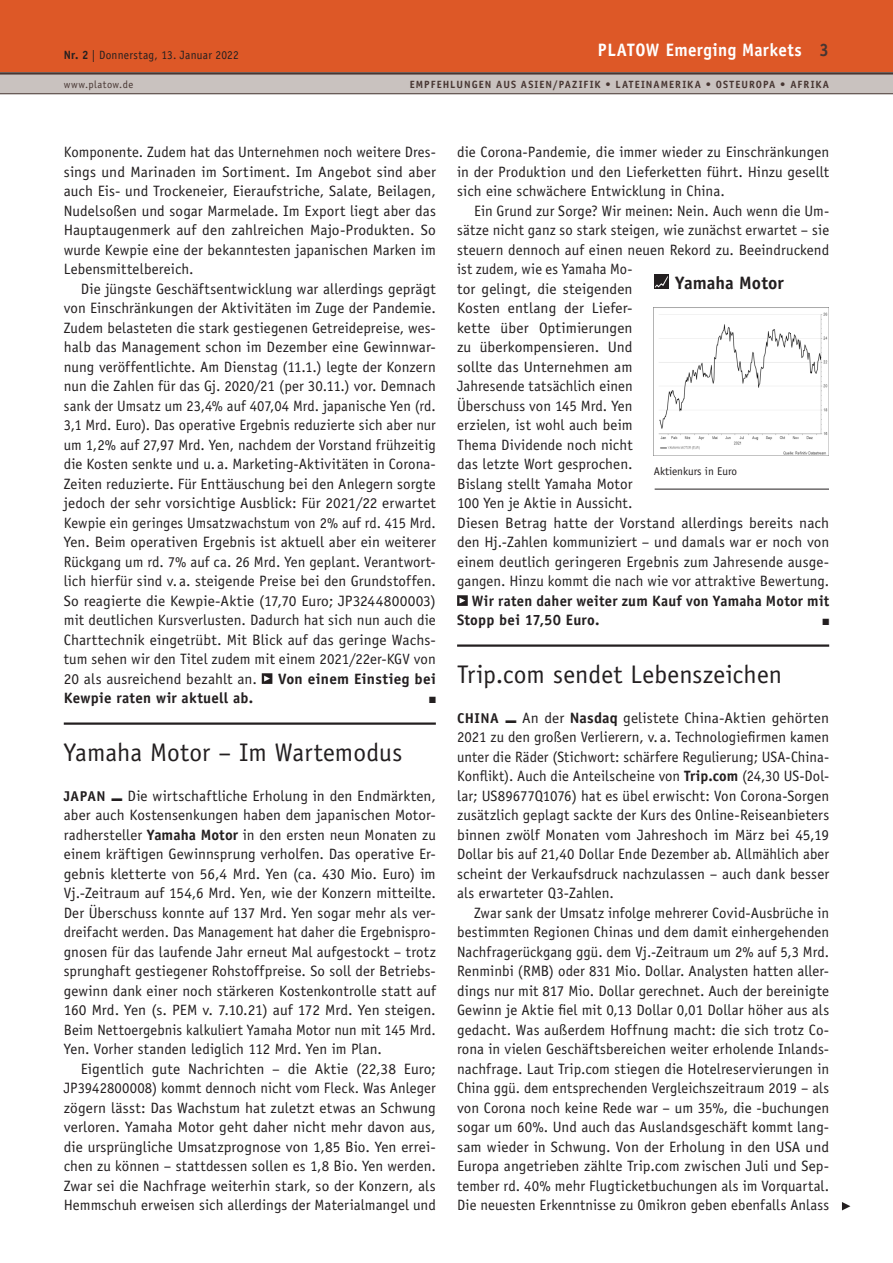
<style>
.page{position:relative;width:893px;height:1263px;background:#fff}
.page>*{position:absolute;margin:0;border:0;box-sizing:border-box;transform-origin:0 0}
._02_Headline{font:25.5px "Officina Sans Std";letter-spacing:.005em;color:#231f20}
.t1{font:700 18px "Officina Sans Std";letter-spacing:.025em;color:#fff;scale:.95 1}
._20_Kasten_Kopf{font:700 18px "Officina Sans Std";color:#231f20}
._06_Fließtext_Einzug{font:15px/19.5px "Officina Sans Std";letter-spacing:.005em;color:#231f20;text-align:justify}
._05_Fließtext{font:15px/19.5px "Officina Sans Std";letter-spacing:.005em;color:#231f20;text-align:justify}
._06_Fließtext_Einzug-2{font:700 15px "Officina Sans Std";letter-spacing:.015em;color:#231f20}
.t2{font:12px "Officina Sans Std";letter-spacing:.02em;color:#231f20;scale:.95 1}
._30_Tabelle_Fließtex{font:11.25px "Officina Sans Std";color:#231f20}
.t3{font:700 10.5px "Officina Sans Std";letter-spacing:.1em;color:#473632}
.t4{font:10.5px "Officina Sans Std";letter-spacing:.045em;color:#473632}
._06_Fließtext_Einzug-3{font:9px "Zapf Dingbats";color:#231f20}
.s1{font-weight:700}
.s2{color:#473632}
.s3{font-weight:700;font-size:14.25px}
</style>
<div class="page">
<div style="left:0;top:0;width:893px;height:72px;background:#dd5827"></div>
<div style="left:0;top:72px;width:893px;height:22px;background:#c9c2bf"></div>
<hr style="left:0;top:72px;width:893px;height:3px;background:#473632">
<hr style="left:0;top:94px;width:893px;height:1px;background:#473632">
<svg style="left:457px;top:595px;width:11px;height:11px"></svg>
<svg style="left:842px;top:1202px;width:8px;height:8px"></svg>
<hr style="left:64px;top:722px;width:372px;height:3px;background:#231f20">
<hr style="left:457px;top:644px;width:372px;height:3px;background:#231f20">
<svg style="left:262px;top:673px;width:10px;height:11px"></svg>
<img style="left:654px;top:308px;width:175px;height:148px">
<div style="left:654px;top:274px;width:15px;height:15px;background:#231f20"></div>
<svg style="left:655px;top:276px;width:13px;height:12px"></svg>
<hr style="left:655px;top:489px;width:174px;height:1px;background:#231f20">
<p class="t2" style="left:64px;top:47px;width:186px"><span class="s1">Nr. 2</span> | Donnerstag, 13. Januar 2022</p>
<p class="t1" style="left:598px;top:39px;width:245px">PLATOW Emerging Markets <span class="s2">3</span></p>
<p class="t4" style="left:64px;top:79px;width:71px">www.platow.de</p>
<p class="t3" style="left:410px;top:78px;width:421px">EMPFEHLUNGEN AUS ASIEN/PAZIFIK • LATEINAMERIKA • OSTEUROPA • AFRIKA</p>
<p class="_05_Fließtext" style="left:64px;top:143px;width:374px">Komponente. Zudem hat das Unternehmen noch weitere Dres&shy;sings und Marinaden im Sortiment. Im Angebot sind aber auch Eis- und Trockeneier, Eieraufstriche, Salate, Beilagen, Nudelsoßen und sogar Marmelade. Im Export liegt aber das Hauptaugenmerk auf den zahlreichen Majo-Produkten. So wurde Kewpie eine der bekanntesten japanischen Marken im Lebensmittelbereich.</p>
<p class="_06_Fließtext_Einzug" style="left:64px;top:279px;width:374px;text-indent:17px">Die jüngste Geschäftsentwicklung war allerdings geprägt von Einschränkungen der Aktivitäten im Zuge der Pandemie.<br>Zudem belasteten die stark gestiegenen Getreidepreise, wes&shy;halb das Management schon im Dezember eine Gewinnwar&shy;nung veröffentlichte. Am Dienstag (11.1.) legte der Konzern nun die Zahlen für das Gj. 2020/21 (per 30.11.) vor. Demnach sank der Umsatz um 23,4% auf 407,04 Mrd. japanische Yen (rd.<br>3,1 Mrd. Euro). Das operative Ergebnis reduzierte sich aber nur um 1,2% auf 27,97 Mrd. Yen, nachdem der Vorstand frühzeitig die Kosten senkte und u. a. Marketing-Aktivitäten in Corona-Zeiten reduzierte. Für Enttäuschung bei den Anlegern sorgte jedoch der sehr vorsichtige Ausblick: Für 2021/22 erwartet Kewpie ein geringes Umsatzwachstum von 2% auf rd. 415 Mrd.<br>Yen. Beim operativen Ergebnis ist aktuell aber ein weiterer Rückgang um rd. 7% auf ca. 26 Mrd. Yen geplant. Verantwort&shy;lich hierfür sind v. a. steigende Preise bei den Grundstoffen.<br>So reagierte die Kewpie-Aktie (17,70 Euro; JP3244800003) mit deutlichen Kursverlusten. Dadurch hat sich nun auch die Charttechnik eingetrübt. Mit Blick auf das geringe Wachs&shy;tum sehen wir den Titel zudem mit einem 2021/22er-KGV von 20 als ausreichend bezahlt an.</p>
<p class="_06_Fließtext_Einzug-2" style="left:278px;top:669px;width:159px">Von einem Einstieg bei</p>
<p class="_06_Fließtext_Einzug-2" style="left:64px;top:689px;width:191px">Kewpie raten wir aktuell ab.</p>
<p class="_06_Fließtext_Einzug-3" style="left:429px;top:696px;width:8px">■</p>
<p class="_02_Headline" style="left:64px;top:737px;width:340px">Yamaha Motor – Im Wartemodus</p>
<p class="_05_Fließtext" style="left:64px;top:786px;width:374px"><span class="s3">JAPAN</span> ■ Die wirtschaftliche Erholung in den Endmärkten, aber auch Kostensenkungen haben dem japanischen Motor&shy;radhersteller <span class="s1">Yamaha Motor</span> in den ersten neun Monaten zu einem kräftigen Gewinnsprung verholfen. Das operative Er&shy;gebnis kletterte von 56,4 Mrd. Yen (ca. 430 Mio. Euro) im Vj.-Zeitraum auf 154,6 Mrd. Yen, wie der Konzern mitteilte.<br>Der Überschuss konnte auf 137 Mrd. Yen sogar mehr als ver&shy;dreifacht werden. Das Management hat daher die Ergebnispro&shy;gnosen für das laufende Jahr erneut Mal aufgestockt – trotz sprunghaft gestiegener Rohstoffpreise. So soll der Betriebs&shy;gewinn dank einer noch stärkeren Kostenkontrolle statt auf 160 Mrd. Yen (s. PEM v. 7.10.21) auf 172 Mrd. Yen steigen.<br>Beim Nettoergebnis kalkuliert Yamaha Motor nun mit 145 Mrd.<br>Yen. Vorher standen lediglich 112 Mrd. Yen im Plan.</p>
<p class="_06_Fließtext_Einzug" style="left:64px;top:1059px;width:374px;text-indent:17px">Eigentlich gute Nachrichten – die Aktie (22,38 Euro; JP3942800008) kommt dennoch nicht vom Fleck. Was Anleger zögern lässt: Das Wachstum hat zuletzt etwas an Schwung verloren. Yamaha Motor geht daher nicht mehr davon aus, die ursprüngliche Umsatzprognose von 1,85 Bio. Yen errei&shy;chen zu können – stattdessen sollen es 1,8 Bio. Yen werden.<br>Zwar sei die Nachfrage weiterhin stark, so der Konzern, als Hemmschuh erweisen sich allerdings der Materialmangel und</p>
<p class="_06_Fließtext_Einzug" style="left:457px;top:143px;width:374px">die Corona-Pandemie, die immer wieder zu Einschränkungen in der Produktion und den Lieferketten führt. Hinzu gesellt sich eine schwächere Entwicklung in China.</p>
<p class="_06_Fließtext_Einzug" style="left:474px;top:201px;width:357px">Ein Grund zur Sorge? Wir meinen: Nein. Auch wenn die Um-</p>
<p class="_06_Fließtext_Einzug" style="left:457px;top:221px;width:374px">sätze nicht ganz so stark steigen, wie zunächst erwartet – sie</p>
<p class="_06_Fließtext_Einzug" style="left:457px;top:240px;width:374px">steuern dennoch auf einen neuen Rekord zu. Beeindruckend</p>
<p class="_06_Fließtext_Einzug" style="left:457px;top:260px;width:177px">ist zudem, wie es Yamaha Mo-</p>
<p class="_06_Fließtext_Einzug" style="left:457px;top:279px;width:177px">tor gelingt, die steigenden</p>
<p class="_06_Fließtext_Einzug" style="left:457px;top:299px;width:177px">Kosten entlang der Liefer-</p>
<p class="_06_Fließtext_Einzug" style="left:457px;top:318px;width:177px">kette über Optimierungen</p>
<p class="_06_Fließtext_Einzug" style="left:457px;top:338px;width:177px">zu überkompensieren. Und</p>
<p class="_06_Fließtext_Einzug" style="left:457px;top:357px;width:177px">sollte das Unternehmen am</p>
<p class="_06_Fließtext_Einzug" style="left:457px;top:377px;width:177px">Jahresende tatsächlich einen</p>
<p class="_06_Fließtext_Einzug" style="left:457px;top:396px;width:177px">Überschuss von 145 Mrd. Yen</p>
<p class="_06_Fließtext_Einzug" style="left:457px;top:416px;width:177px">erzielen, ist wohl auch beim</p>
<p class="_06_Fließtext_Einzug" style="left:457px;top:435px;width:177px">Thema Dividende noch nicht</p>
<p class="_06_Fließtext_Einzug" style="left:457px;top:455px;width:177px">das letzte Wort gesprochen.</p>
<p class="_06_Fließtext_Einzug" style="left:457px;top:474px;width:177px">Bislang stellt Yamaha Motor</p>
<p class="_06_Fließtext_Einzug" style="left:457px;top:494px;width:177px">100 Yen je Aktie in Aussicht.</p>
<p class="_06_Fließtext_Einzug" style="left:457px;top:513px;width:374px">Diesen Betrag hatte der Vorstand allerdings bereits nach</p>
<p class="_06_Fließtext_Einzug" style="left:457px;top:533px;width:374px">den Hj.-Zahlen kommuniziert – und damals war er noch von</p>
<p class="_06_Fließtext_Einzug" style="left:457px;top:552px;width:374px">einem deutlich geringeren Ergebnis zum Jahresende ausge-</p>
<p class="_06_Fließtext_Einzug" style="left:457px;top:572px;width:374px">gangen. Hinzu kommt die nach wie vor attraktive Bewertung.</p>
<p class="_06_Fließtext_Einzug-2" style="left:472px;top:591px;width:359px">Wir raten daher weiter zum Kauf von Yamaha Motor mit</p>
<p class="_06_Fließtext_Einzug-2" style="left:457px;top:611px;width:144px">Stopp bei 17,50 Euro.</p>
<p class="_06_Fließtext_Einzug-3" style="left:822px;top:618px;width:8px">■</p>
<p class="_20_Kasten_Kopf" style="left:675px;top:272px;width:110px">Yamaha Motor</p>
<p class="_30_Tabelle_Fließtex" style="left:654px;top:464px;width:85px">Aktienkurs in Euro</p>
<p class="_02_Headline" style="left:457px;top:659px;width:326px">Trip.com sendet Lebenszeichen</p>
<p class="_05_Fließtext" style="left:457px;top:708px;width:374px"><span class="s3">CHINA</span> ■ An der <span class="s1">Nasdaq</span> gelistete China-Aktien gehörten 2021 zu den großen Verlierern, v. a. Technologiefirmen kamen unter die Räder (Stichwort: schärfere Regulierung; USA-China-Konflikt). Auch die Anteilscheine von <span class="s1">Trip.com</span> (24,30 US-Dol&shy;lar; US89677Q1076) hat es übel erwischt: Von Corona-Sorgen zusätzlich geplagt sackte der Kurs des Online-Reiseanbieters binnen zwölf Monaten vom Jahreshoch im März bei 45,19<br>Dollar bis auf 21,40 Dollar Ende Dezember ab. Allmählich aber scheint der Verkaufsdruck nachzulassen – auch dank besser als erwarteter Q3-Zahlen.</p>
<p class="_06_Fließtext_Einzug" style="left:457px;top:903px;width:374px;text-indent:17px">Zwar sank der Umsatz infolge mehrerer Covid-Ausbrüche in bestimmten Regionen Chinas und dem damit einhergehenden Nachfragerückgang ggü. dem Vj.-Zeitraum um 2% auf 5,3 Mrd.<br>Renminbi (RMB) oder 831 Mio. Dollar. Analysten hatten aller&shy;dings nur mit 817 Mio. Dollar gerechnet. Auch der bereinigte Gewinn je Aktie fiel mit 0,13 Dollar 0,01 Dollar höher aus als gedacht. Was außerdem Hoffnung macht: die sich trotz Co&shy;rona in vielen Geschäftsbereichen weiter erholende Inlands&shy;nachfrage. Laut Trip.com stiegen die Hotelreservierungen in China ggü. dem entsprechenden Vergleichszeitraum 2019 – als von Corona noch keine Rede war – um 35%, die -buchungen sogar um 60%. Und auch das Auslandsgeschäft kommt lang&shy;sam wieder in Schwung. Von der Erholung in den USA und Europa angetrieben zählte Trip.com zwischen Juli und Sep&shy;tember rd. 40% mehr Flugticketbuchungen als im Vorquartal.<br>Die neuesten Erkenntnisse zu Omikron geben ebenfalls Anlass</p>
</div>
